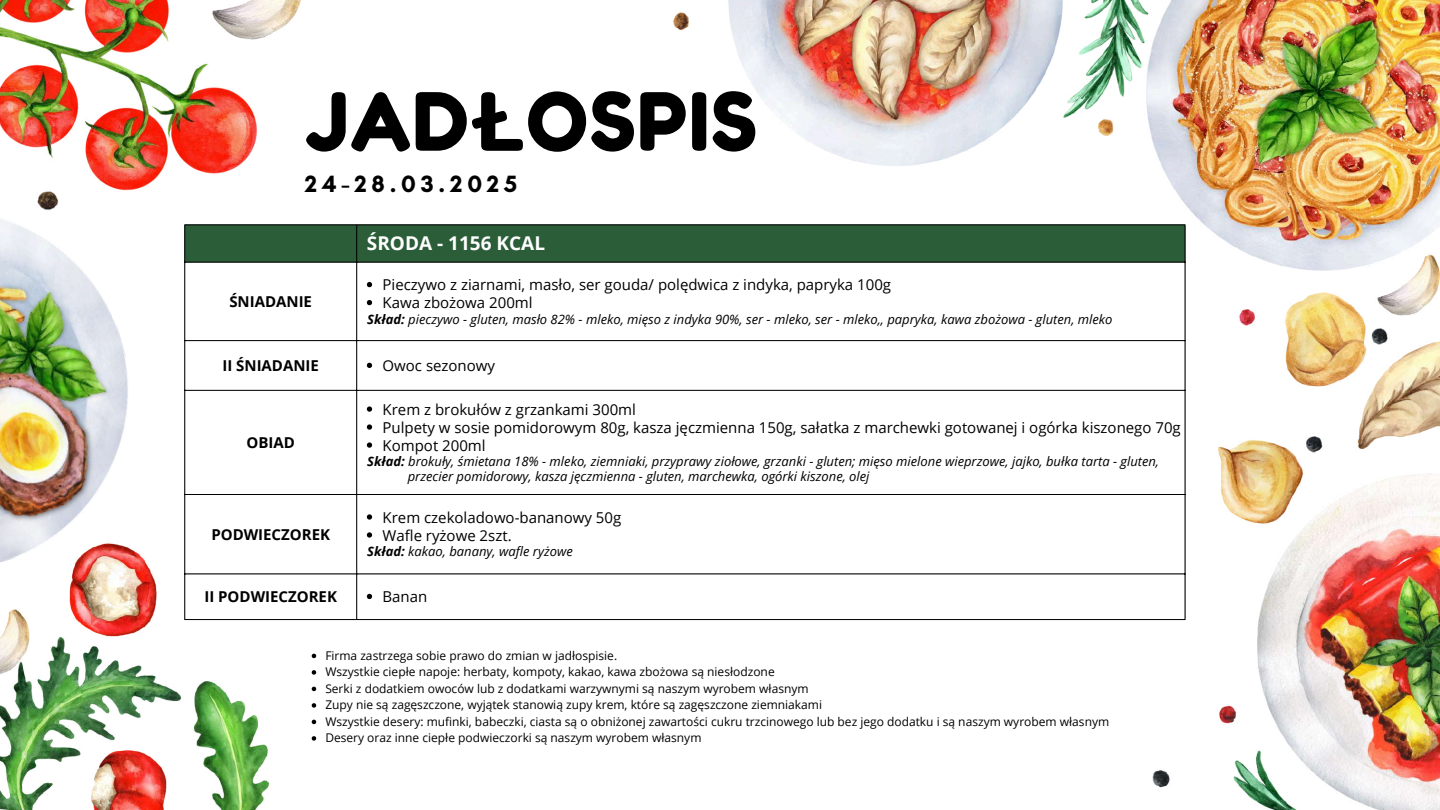
<style>
.page{position:relative;width:1440px;height:810px;background:#fff}
.page>*{position:absolute;margin:0;border:0;box-sizing:border-box;transform-origin:0 0}
.t1{font:80px "Fredoka One";letter-spacing:.015em;color:#000}
.t2{font:700 24px "Glacial Indifference";letter-spacing:.2em;color:#000}
.t3{font:700 19px "Open Sans";color:#fff}
.t4{font:15px/18px "Open Sans";color:#000}
.t5{font:700 15px "Open Sans";color:#000}
.t6{font:italic 13px/15px "Open Sans";color:#000}
.t7{font:12px/16.5px "Open Sans";color:#000}
.s1{font-weight:700}
</style>
<div class="page">
<img style="left:648px;top:0;width:792px;height:810px">
<img style="left:0;top:478px;width:284px;height:332px">
<img style="left:0;top:0;width:318px;height:225px">
<div style="left:185px;top:226px;width:1000px;height:36px;background:#2b5d38"></div>
<svg style="left:367px;top:282px;width:5px;height:5px"></svg>
<svg style="left:367px;top:300px;width:5px;height:5px"></svg>
<svg style="left:367px;top:363px;width:5px;height:5px"></svg>
<svg style="left:367px;top:406px;width:5px;height:6px"></svg>
<svg style="left:367px;top:424px;width:5px;height:6px"></svg>
<svg style="left:367px;top:442px;width:5px;height:6px"></svg>
<svg style="left:367px;top:514px;width:5px;height:6px"></svg>
<svg style="left:367px;top:532px;width:5px;height:6px"></svg>
<svg style="left:367px;top:594px;width:5px;height:5px"></svg>
<hr style="left:184px;top:225px;width:1px;height:394px;background:#000">
<hr style="left:356px;top:225px;width:1px;height:394px;background:#000">
<hr style="left:1185px;top:225px;width:1px;height:394px;background:#000">
<hr style="left:184px;top:225px;width:1001px;height:1px;background:#000">
<hr style="left:184px;top:262px;width:1001px;height:1px;background:#000">
<hr style="left:184px;top:340px;width:1001px;height:1px;background:#000">
<hr style="left:184px;top:390px;width:1001px;height:1px;background:#000">
<hr style="left:184px;top:494px;width:1001px;height:1px;background:#000">
<hr style="left:184px;top:574px;width:1001px;height:1px;background:#000">
<hr style="left:184px;top:619px;width:1001px;height:1px;background:#000">
<img style="left:0;top:170px;width:170px;height:441px">
<svg style="left:312px;top:654px;width:4px;height:4px"></svg>
<svg style="left:312px;top:670px;width:4px;height:5px"></svg>
<svg style="left:312px;top:687px;width:4px;height:4px"></svg>
<svg style="left:312px;top:703px;width:4px;height:5px"></svg>
<svg style="left:312px;top:720px;width:4px;height:4px"></svg>
<svg style="left:312px;top:736px;width:4px;height:5px"></svg>
<h1 class="t1" style="left:305px;top:73px;width:454px">JADŁOSPIS</h1>
<h2 class="t2" style="left:305px;top:169px;width:214px">24-28.03.2025</h2>
<p class="t5" style="left:229px;top:291px;width:84px">ŚNIADANIE</p>
<h3 class="t3" style="left:367px;top:230px;width:180px">ŚRODA - 1156 KCAL</h3>
<p class="t4" style="left:383px;top:275px;width:510px">Pieczywo z ziarnami, masło, ser gouda/ polędwica z indyka, papryka 100g<br>Kawa zbożowa 200ml</p>
<p class="t6" style="left:367px;top:311px;width:747px"><span class="s1">Skład:</span> pieczywo - gluten, masło 82% - mleko, mięso z indyka 90%, ser - mleko, ser - mleko,, papryka, kawa zbożowa - gluten, mleko</p>
<p class="t5" style="left:222px;top:355px;width:98px">II ŚNIADANIE</p>
<p class="t4" style="left:383px;top:356px;width:114px">Owoc sezonowy</p>
<p class="t5" style="left:247px;top:432px;width:50px">OBIAD</p>
<p class="t5" style="left:211px;top:524px;width:120px">PODWIECZOREK</p>
<p class="t4" style="left:383px;top:400px;width:800px">Krem z brokułów z grzankami 300ml<br>Pulpety w sosie pomidorowym 80g, kasza jęczmienna 150g, sałatka z marchewki gotowanej i ogórka kiszonego 70g<br>Kompot 200ml</p>
<p class="t6" style="left:408px;top:454px;width:753px;text-indent:-41px"><span class="s1">Skład:</span> brokuły, śmietana 18% - mleko, ziemniaki, przyprawy ziołowe, grzanki - gluten; mięso mielone wieprzowe, jajko, bułka tarta - gluten, przecier pomidorowy, kasza jęczmienna - gluten, marchewka, ogórki kiszone, olej</p>
<p class="t4" style="left:383px;top:508px;width:240px">Krem czekoladowo-bananowy 50g<br>Wafle ryżowe 2szt.</p>
<p class="t6" style="left:367px;top:544px;width:207px"><span class="s1">Skład:</span> kakao, banany, wafle ryżowe</p>
<p class="t5" style="left:204px;top:586px;width:134px">II PODWIECZOREK</p>
<p class="t4" style="left:383px;top:587px;width:46px">Banan</p>
<p class="t7" style="left:325px;top:647px;width:785px">Firma zastrzega sobie prawo do zmian w jadłospisie.<br>Wszystkie ciepłe napoje: herbaty, kompoty, kakao, kawa zbożowa są niesłodzone<br>Serki z dodatkiem owoców lub z dodatkami warzywnymi są naszym wyrobem własnym<br>Zupy nie są zagęszczone, wyjątek stanowią zupy krem, które są zagęszczone ziemniakami<br>Wszystkie desery: mufinki, babeczki, ciasta są o obniżonej zawartości cukru trzcinowego lub bez jego dodatku i są naszym wyrobem własnym Desery oraz inne ciepłe podwieczorki są naszym wyrobem własnym</p>
</div>
